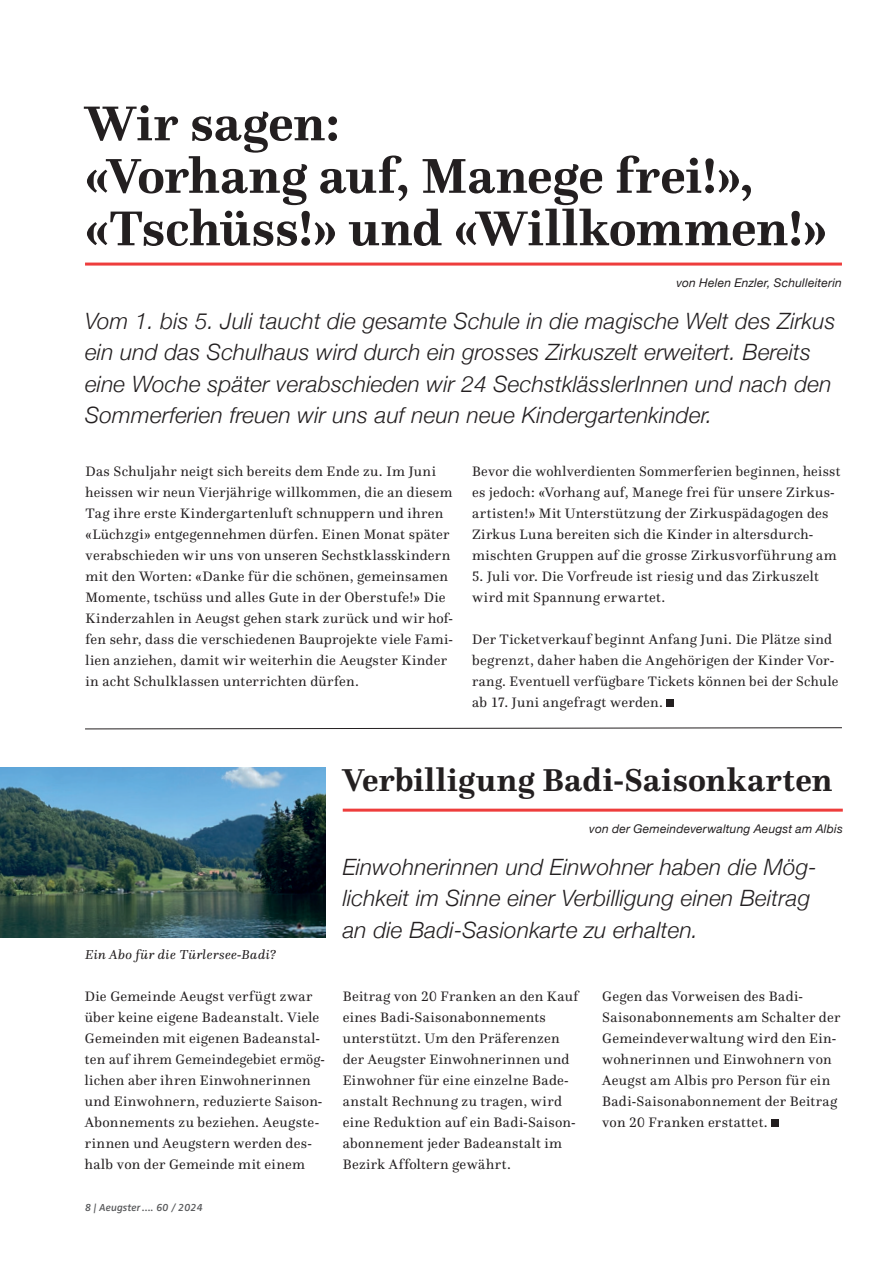
<style>
.page{position:relative;width:893px;height:1263px;background:#fff}
.page>*{position:absolute;margin:0;border:0;box-sizing:border-box;transform-origin:0 0}
.t1{font:700 51px/52.5px "Questa";color:#231f20}
.t2{font:700 33px "Questa";letter-spacing:.02em;color:#231f20}
.t3{font:italic 300 22.5px/31.5px "Helvetica Neue";letter-spacing:.01em;color:#231f20}
.t4{font:14.25px/21px "Questa";letter-spacing:.02em;color:#231f20}
.t5{font:italic 13.5px "Questa";letter-spacing:.025em;color:#231f20}
.t6{font:italic 12px "Helvetica Neue";letter-spacing:.015em;color:#231f20}
.t7{font:italic 600 10.5px "Zwo Pro";color:#57585a}
</style>
<div class="page">
<hr style="left:85px;top:263px;width:757px;height:3px;background:#ee3d3c">
<hr style="left:343px;top:809px;width:500px;height:3px;background:#ee3d3c">
<div style="left:666px;top:700px;width:7px;height:7px;background:#231f20"></div>
<div style="left:772px;top:1120px;width:7px;height:7px;background:#231f20"></div>
<img style="left:0;top:768px;width:326px;height:170px">
<svg style="left:85px;top:727px;width:757px;height:3px"></svg>
<h1 class="t1" style="left:85px;top:97px;width:743px">Wir sagen:<br>«Vorhang auf, Manege frei!», «Tschüss!» und «Willkommen!»</h1>
<p class="t6" style="left:676px;top:274px;width:167px">von Helen Enzler, Schulleiterin</p>
<p class="t3" style="left:85px;top:304px;width:752px">Vom 1. bis 5. Juli taucht die gesamte Schule in die magische Welt des Zirkus ein und das Schulhaus wird durch ein grosses Zirkuszelt erweitert. Bereits eine Woche später verabschieden wir 24 SechstklässlerInnen und nach den Sommerferien freuen wir uns auf neun neue Kindergartenkinder.</p>
<p class="t4" style="left:86px;top:460px;width:369px">Das Schuljahr neigt sich bereits dem Ende zu. Im Juni heissen wir neun Vierjährige willkommen, die an diesem Tag ihre erste Kindergartenluft schnuppern und ihren «Lüchzgi» entgegennehmen dürfen. Einen Monat später verabschieden wir uns von unseren Sechstklasskindern mit den Worten: «Danke für die schönen, gemeinsamen Momente, tschüss und alles Gute in der Oberstufe!» Die Kinderzahlen in Aeugst gehen stark zurück und wir hof&shy;fen sehr, dass die verschiedenen Bauprojekte viele Fami&shy;lien anziehen, damit wir weiterhin die Aeugster Kinder in acht Schulklassen unterrichten dürfen.</p>
<p class="t4" style="left:472px;top:460px;width:370px">Bevor die wohlverdienten Sommerferien beginnen, heisst es jedoch: «Vorhang auf, Manege frei für unsere Zirkus&shy;artisten!» Mit Unterstützung der Zirkuspädagogen des Zirkus Luna bereiten sich die Kinder in altersdurch&shy;mischten Gruppen auf die grosse Zirkusvorführung am</p>
<p class="t4" style="left:472px;top:565px;width:348px">5. Juli vor. Die Vorfreude ist riesig und das Zirkuszelt wird mit Spannung erwartet.</p>
<p class="t4" style="left:472px;top:628px;width:368px">Der Ticketverkauf beginnt Anfang Juni. Die Plätze sind begrenzt, daher haben die Angehörigen der Kinder Vor&shy;rang. Eventuell verfügbare Tickets können bei der Schule ab 17. Juni angefragt werden.</p>
<p class="t5" style="left:85px;top:946px;width:193px">Ein Abo für die Türlersee-Badi?</p>
<h2 class="t2" style="left:343px;top:759px;width:491px">Verbilligung Badi-Saisonkarten</h2>
<p class="t6" style="left:589px;top:820px;width:255px">von der Gemeindeverwaltung Aeugst am Albis</p>
<h3 class="t3" style="left:343px;top:850px;width:476px">Einwohnerinnen und Einwohner haben die Mög&shy;lichkeit im Sinne einer Verbilligung einen Beitrag an die Badi-Sasionkarte zu erhalten.</h3>
<p class="t4" style="left:85px;top:985px;width:241px">Die Gemeinde Aeugst verfügt zwar über keine eigene Badeanstalt. Viele Gemeinden mit eigenen Badeanstal&shy;ten auf ihrem Gemeindegebiet ermög&shy;lichen aber ihren Einwohnerinnen und Einwohnern, reduzierte Saison-Abonnements zu beziehen. Aeugste&shy;rinnen und Aeugstern werden des&shy;halb von der Gemeinde mit einem</p>
<p class="t4" style="left:343px;top:985px;width:237px">Beitrag von 20 Franken an den Kauf eines Badi-Saisonabonnements unterstützt. Um den Präferenzen der Aeugster Einwohnerinnen und<br>Einwohner für eine einzelne Bade&shy;anstalt Rechnung zu tragen, wird eine Reduktion auf ein Badi-Saison&shy;abonnement jeder Badeanstalt im<br>Bezirk Affoltern gewährt.</p>
<p class="t4" style="left:602px;top:985px;width:240px">Gegen das Vorweisen des Badi-<br>Saisonabonnements am Schalter der<br>Gemeindeverwaltung wird den Ein&shy;wohnerinnen und Einwohnern von<br>Aeugst am Albis pro Person für ein<br>Badi-Saisonabonnement der Beitrag von 20 Franken erstattet.</p>
<p class="t7" style="left:85px;top:1199px;width:119px">8 | Aeugster .... 60 / 2024</p>
</div>
